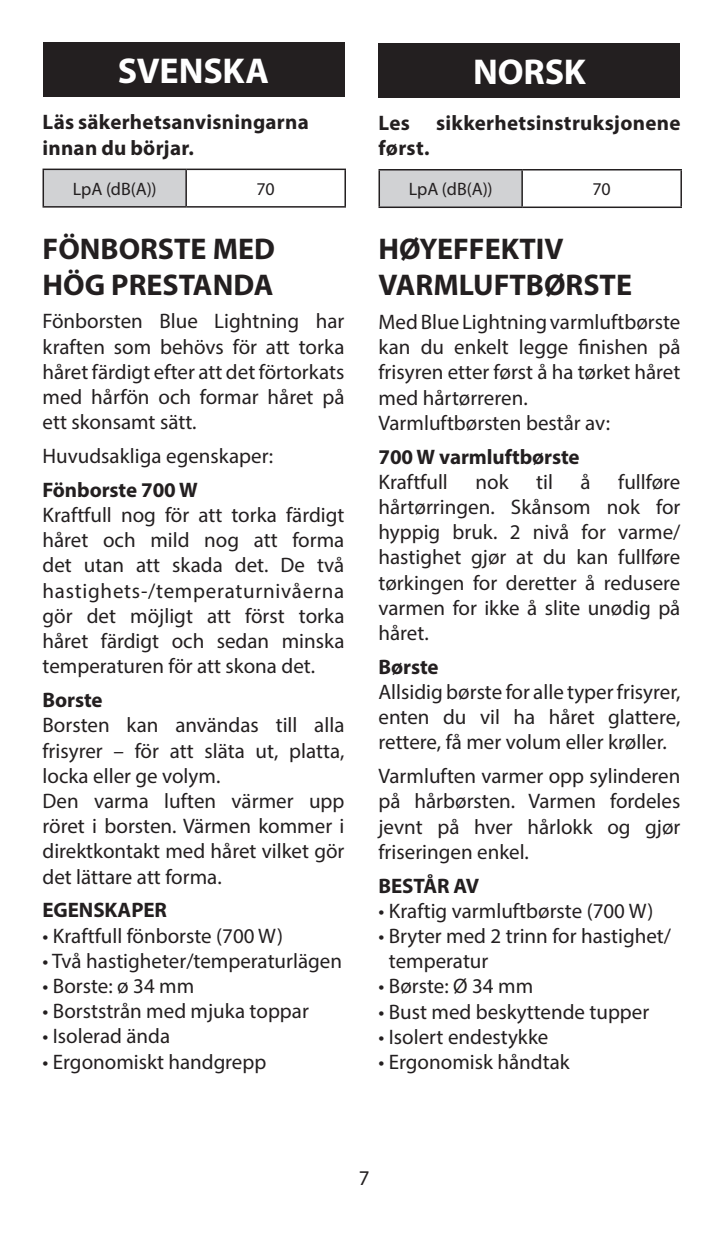
<style>
.page{position:relative;width:723px;height:1234px;background:#fff}
.page>*{position:absolute;margin:0;border:0;box-sizing:border-box;transform-origin:0 0}
.t1{font:700 36px "Myriad Pro";letter-spacing:-.005em;color:#fff}
.t2{font:700 30px/36px "Myriad Pro";color:#231f20}
.t3{font:21px/25.2px "Myriad Pro";color:#231f20;text-align:justify}
.t4{font:700 21px/25.2px "Myriad Pro";letter-spacing:.01em;color:#231f20}
.t5{font:18px "Myriad Pro";color:#231f20}
</style>
<div class="page">
<div style="left:43px;top:169px;width:143px;height:38px;background:#d1d2d4"></div>
<hr style="left:43px;top:168px;width:143px;height:2px;background:#231f20">
<hr style="left:43px;top:170px;width:1px;height:36px;background:#231f20">
<hr style="left:186px;top:168px;width:160px;height:2px;background:#231f20">
<hr style="left:185px;top:170px;width:2px;height:36px;background:#231f20">
<hr style="left:344px;top:170px;width:2px;height:36px;background:#231f20">
<hr style="left:43px;top:206px;width:143px;height:1px;background:#231f20">
<hr style="left:186px;top:206px;width:160px;height:1px;background:#231f20">
<div style="left:43px;top:43px;width:301px;height:54px;background:#231f20"></div>
<div style="left:379px;top:170px;width:143px;height:37px;background:#d1d2d4"></div>
<hr style="left:378px;top:169px;width:144px;height:1px;background:#231f20">
<hr style="left:378px;top:170px;width:2px;height:36px;background:#231f20">
<hr style="left:522px;top:169px;width:160px;height:1px;background:#231f20">
<hr style="left:521px;top:170px;width:2px;height:36px;background:#231f20">
<hr style="left:680px;top:170px;width:2px;height:36px;background:#231f20">
<hr style="left:378px;top:206px;width:144px;height:2px;background:#231f20">
<hr style="left:522px;top:206px;width:160px;height:2px;background:#231f20">
<div style="left:378px;top:43px;width:302px;height:54px;background:#231f20"></div>
<h1 class="t1" style="left:118px;top:47px;width:153px">SVENSKA</h1>
<p class="t4" style="left:43px;top:109px;width:268px">Läs säkerhetsanvisningarna innan du börjar.</p>
<p class="t5" style="left:73px;top:178px;width:86px">LpA (dB(A))</p>
<p class="t5" style="left:257px;top:178px;width:20px">70</p>
<h2 class="t2" style="left:43px;top:229px;width:234px">FÖNBORSTE MED<br>HÖG PRESTANDA</h2>
<p class="t3" style="left:43px;top:308px;width:303px">Fönborsten Blue Lightning har kraften som behövs för att torka håret färdigt efter att det förtorkats med hårfön och formar håret på ett skonsamt sätt.</p>
<p class="t3" style="left:43px;top:443px;width:232px">Huvudsakliga egenskaper:</p>
<p class="t4" style="left:43px;top:476px;width:157px">Fönborste 700 W</p>
<p class="t3" style="left:43px;top:502px;width:303px">Kraftfull nog för att torka färdigt håret och mild nog att forma det utan att skada det. De två hastighets-/temperaturnivåerna gör det möjligt att först torka håret färdigt och sedan minska temperaturen för att skona det.</p>
<p class="t4" style="left:43px;top:686px;width:62px">Borste</p>
<p class="t3" style="left:43px;top:712px;width:303px;text-align:left">Borsten kan användas till alla frisyrer – för att släta ut, platta, locka eller ge volym.<br>Den varma luften värmer upp röret i borsten. Värmen kommer i direktkontakt med håret vilket gör det lättare att forma.</p>
<p class="t4" style="left:43px;top:896px;width:126px">EGENSKAPER</p>
<p class="t3" style="left:43px;top:922px;width:242px">• Kraftfull fönborste (700 W)</p>
<p class="t3" style="left:43px;top:947px;width:301px">• Två hastigheter/temperaturlägen</p>
<p class="t3" style="left:43px;top:972px;width:153px">• Borste: ø 34 mm</p>
<p class="t3" style="left:43px;top:997px;width:268px">• Borststrån med mjuka toppar</p>
<p class="t3" style="left:43px;top:1023px;width:129px">• Isolerad ända</p>
<p class="t3" style="left:43px;top:1048px;width:225px">• Ergonomiskt handgrepp</p>
<h1 class="t1" style="left:473px;top:48px;width:114px">NORSK</h1>
<p class="t4" style="left:378px;top:109px;width:303px">Les sikkerhetsinstruksjonene først.</p>
<p class="t5" style="left:409px;top:178px;width:86px">LpA (dB(A))</p>
<p class="t5" style="left:592px;top:178px;width:20px">70</p>
<h2 class="t2" style="left:378px;top:230px;width:255px">HØYEFFEKTIV<br>VARMLUFTBØRSTE</h2>
<p class="t3" style="left:378px;top:309px;width:303px;text-align:left">Med Blue Lightning varmluftbørste kan du enkelt legge finishen på frisyren etter først å ha tørket håret med hårtørreren.<br>Varmluftbørsten består av:</p>
<p class="t4" style="left:378px;top:443px;width:203px">700 W varmluftbørste</p>
<p class="t3" style="left:378px;top:468px;width:71px">Kraftfull</p>
<p class="t3" style="left:475px;top:468px;width:35px">nok</p>
<p class="t3" style="left:536px;top:468px;width:18px">til</p>
<p class="t3" style="left:580px;top:468px;width:12px">å</p>
<p class="t3" style="left:378px;top:468px;width:303px;text-indent:240px">fullføre hårtørringen. Skånsom nok for hyppig bruk. 2 nivå for varme/ hastighet gjør at du kan fullføre tørkingen for deretter å redusere varmen for ikke å slite unødig på håret.</p>
<p class="t4" style="left:378px;top:653px;width:62px">Børste</p>
<p class="t3" style="left:378px;top:678px;width:303px">Allsidig børste for alle typer frisyrer, enten du vil ha håret glattere, rettere, få mer volum eller krøller.</p>
<p class="t3" style="left:378px;top:763px;width:303px">Varmluften varmer opp sylinderen på hårbørsten. Varmen fordeles jevnt på hver hårlokk og gjør friseringen enkel.</p>
<p class="t4" style="left:378px;top:872px;width:102px">BESTÅR AV</p>
<p class="t3" style="left:378px;top:897px;width:277px">• Kraftig varmluftbørste (700 W)</p>
<p class="t3" style="left:389px;top:922px;width:284px;text-indent:-10px">• Bryter med 2 trinn for hastighet/ temperatur</p>
<p class="t3" style="left:378px;top:973px;width:156px">• Børste: Ø 34 mm</p>
<p class="t3" style="left:378px;top:998px;width:272px">• Bust med beskyttende tupper</p>
<p class="t3" style="left:378px;top:1023px;width:171px">• Isolert endestykke</p>
<p class="t3" style="left:378px;top:1048px;width:193px">• Ergonomisk håndtak</p>
<p class="t3" style="left:359px;top:1164px;width:12px">7</p>
</div>
